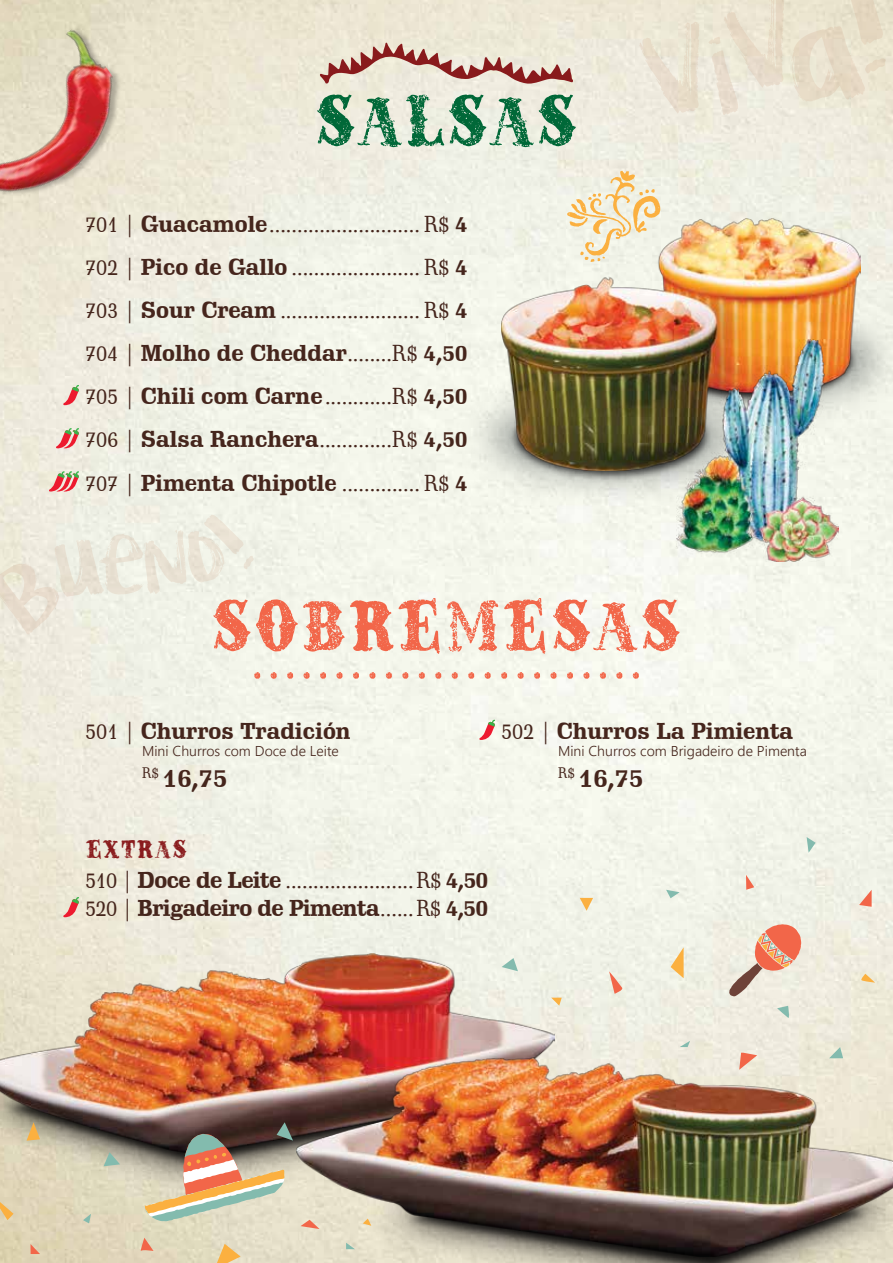
<style>
.page{position:relative;width:893px;height:1263px;background:#fff}
.page>*{position:absolute;margin:0;border:0;box-sizing:border-box;transform-origin:0 0}
.t1{font:67.5px "Western Grit";letter-spacing:-.02em;color:#f26649}
.t2{font:67.5px "Western Grit";letter-spacing:-.035em;color:#006838}
.t3{font:700 25.5px "Schadow BT";color:#45251c}
.t4{font:24px "Western Grit";color:#891a1c}
.t5{font:22.5px/43.2px "Schadow BT";color:#45251c}
.t6{font:700 22.5px "Schadow BT";color:#45251c}
.t7{font:300 14.25px "Segoe UI";color:#45251c}
.s1{font-weight:700}
.s2{font-weight:400}
</style>
<div class="page">
<img style="left:0;top:0;width:893px;height:1263px">
<svg style="left:729px;top:924px;width:72px;height:72px;background:#e5bcaa"></svg>
<svg style="left:671px;top:947px;width:13px;height:31px"></svg>
<svg style="left:777px;top:1006px;width:13px;height:13px"></svg>
<svg style="left:746px;top:875px;width:8px;height:15px"></svg>
<svg style="left:609px;top:971px;width:15px;height:23px"></svg>
<svg style="left:859px;top:890px;width:13px;height:17px"></svg>
<svg style="left:860px;top:974px;width:15px;height:9px"></svg>
<svg style="left:680px;top:1041px;width:10px;height:6px"></svg>
<svg style="left:554px;top:998px;width:8px;height:8px"></svg>
<svg style="left:580px;top:898px;width:13px;height:13px"></svg>
<svg style="left:807px;top:837px;width:9px;height:16px"></svg>
<svg style="left:666px;top:890px;width:14px;height:8px"></svg>
<svg style="left:829px;top:1047px;width:14px;height:10px"></svg>
<svg style="left:739px;top:1053px;width:18px;height:4px"></svg>
<svg style="left:639px;top:22px;width:60px;height:92px;background:#ebe3d3"></svg>
<svg style="left:708px;top:0;width:76px;height:115px;background:#ebe3d2"></svg>
<svg style="left:791px;top:0;width:95px;height:102px;background:#e8dfca"></svg>
<svg style="left:0;top:515px;width:254px;height:120px;background:#edecdf"></svg>
<svg style="left:567px;top:171px;width:93px;height:47px;background:#f2e2bf"></svg>
<img style="left:0;top:26px;width:143px;height:194px">
<div style="left:439px;top:345px;width:238px;height:185px;background:#f5f7ec"></div>
<img style="left:463px;top:344px;width:214px;height:184px">
<img style="left:860px;top:267px;width:33px;height:184px">
<img style="left:502px;top:218px;width:358px;height:252px">
<img style="left:677px;top:340px;width:161px;height:221px">
<img style="left:0;top:1152px;width:296px;height:63px">
<img style="left:0;top:954px;width:554px;height:198px">
<svg style="left:104px;top:1152px;width:16px;height:14px"></svg>
<svg style="left:83px;top:1214px;width:8px;height:9px"></svg>
<svg style="left:27px;top:1122px;width:13px;height:19px"></svg>
<svg style="left:214px;top:1244px;width:27px;height:19px"></svg>
<svg style="left:31px;top:1244px;width:9px;height:10px"></svg>
<svg style="left:0;top:1194px;width:14px;height:26px"></svg>
<svg style="left:140px;top:1238px;width:14px;height:14px"></svg>
<svg style="left:144px;top:1122px;width:149px;height:99px;background:#ab9881"></svg>
<img style="left:356px;top:1256px;width:537px;height:7px">
<img style="left:296px;top:1057px;width:597px;height:199px">
<svg style="left:320px;top:43px;width:253px;height:41px;background:#d6b9ad"></svg>
<svg style="left:253px;top:672px;width:8px;height:7px"></svg>
<svg style="left:270px;top:672px;width:7px;height:7px"></svg>
<svg style="left:286px;top:672px;width:8px;height:7px"></svg>
<svg style="left:303px;top:672px;width:7px;height:7px"></svg>
<svg style="left:319px;top:672px;width:8px;height:7px"></svg>
<svg style="left:336px;top:672px;width:7px;height:7px"></svg>
<svg style="left:352px;top:672px;width:7px;height:7px"></svg>
<svg style="left:369px;top:672px;width:7px;height:7px"></svg>
<svg style="left:385px;top:672px;width:7px;height:7px"></svg>
<svg style="left:402px;top:672px;width:7px;height:7px"></svg>
<svg style="left:418px;top:672px;width:7px;height:7px"></svg>
<svg style="left:435px;top:672px;width:7px;height:7px"></svg>
<svg style="left:451px;top:672px;width:7px;height:7px"></svg>
<svg style="left:467px;top:672px;width:8px;height:7px"></svg>
<svg style="left:484px;top:672px;width:7px;height:7px"></svg>
<svg style="left:500px;top:672px;width:8px;height:7px"></svg>
<svg style="left:517px;top:672px;width:7px;height:7px"></svg>
<svg style="left:533px;top:672px;width:7px;height:7px"></svg>
<svg style="left:550px;top:672px;width:7px;height:7px"></svg>
<svg style="left:566px;top:672px;width:7px;height:7px"></svg>
<svg style="left:583px;top:672px;width:7px;height:7px"></svg>
<svg style="left:599px;top:672px;width:7px;height:7px"></svg>
<svg style="left:616px;top:672px;width:7px;height:7px"></svg>
<svg style="left:632px;top:672px;width:7px;height:7px"></svg>
<svg style="left:63px;top:897px;width:16px;height:20px"></svg>
<svg style="left:479px;top:720px;width:16px;height:20px"></svg>
<svg style="left:63px;top:385px;width:16px;height:20px"></svg>
<svg style="left:56px;top:428px;width:23px;height:21px"></svg>
<svg style="left:49px;top:471px;width:30px;height:21px"></svg>
<h1 class="t2" style="left:314px;top:91px;width:267px">SALSAS</h1>
<p class="t5" style="left:85px;top:202px;width:384px">701 | <span class="s1">Guacamole</span>........................... R$ <span class="s1">4</span></p>
<p class="t5" style="left:85px;top:245px;width:384px;text-align:justify">702 | <span class="s1">Pico de Gallo</span> ....................... R$ <span class="s1">4<br></span>703 | <span class="s1">Sour Cream</span> ......................... R$ <span class="s1">4<br></span>704 | <span class="s1">Molho de Cheddar</span>........R$ <span class="s1">4,50<br></span>705 | <span class="s1">Chili com Carne</span>............R$ <span class="s1">4,50<br></span>706 | <span class="s1">Salsa Ranchera</span>.............R$ <span class="s1">4,50<br></span>707 | <span class="s1">Pimenta Chipotle</span> .............. R$ <span class="s1">4</span></p>
<h1 class="t1" style="left:210px;top:596px;width:474px">SOBREMESAS</h1>
<p class="t6" style="left:85px;top:717px;width:267px"><span class="s2">501 |</span> Churros Tradición</p>
<p class="t7" style="left:142px;top:738px;width:198px">Mini Churros com Doce de Leite</p>
<p class="t3" style="left:142px;top:762px;width:87px"><sup>R$</sup> 16,75</p>
<p class="t6" style="left:501px;top:717px;width:294px"><span class="s2">502 |</span> Churros La Pimienta</p>
<p class="t7" style="left:558px;top:738px;width:250px">Mini Churros com Brigadeiro de Pimenta</p>
<p class="t3" style="left:558px;top:762px;width:87px"><sup>R$</sup> 16,75</p>
<p class="t4" style="left:85px;top:838px;width:104px">EXTRAS</p>
<p class="t5" style="left:85px;top:865px;width:405px;line-height:28.7px">510 | <span class="s1">Doce de Leite</span> .......................R$ <span class="s1">4,50<br></span>520 | <span class="s1">Brigadeiro de Pimenta</span>......R$ <span class="s1">4,50</span></p>
</div>
